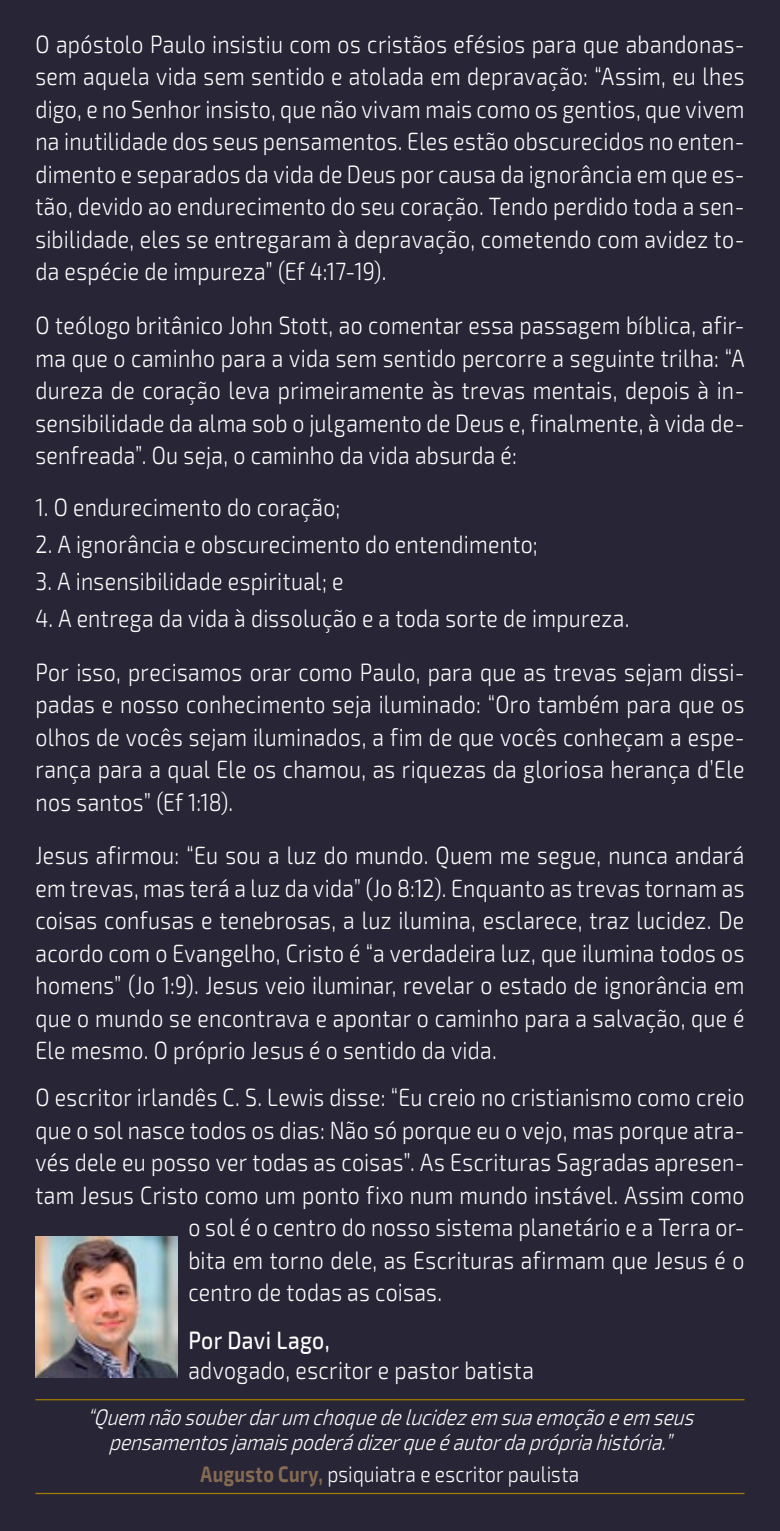
<style>
.page{position:relative;width:780px;height:1531px;background:#272536}
.page>*{position:absolute;margin:0;border:0;box-sizing:border-box;transform-origin:0 0}
.t1{font:300 25px/32.5px "Exo 2";letter-spacing:.015em;color:#fff;text-align:justify;scale:.85 1}
.t2{font:500 25px "Exo 2";letter-spacing:.015em;color:#fff;scale:.85 1}
.t3{font:italic 300 22.5px/25px "Exo 2";color:#fff;text-align:center;scale:.85 1}
.t4{font:300 22.5px "Exo 2";letter-spacing:.015em;color:#fff;scale:.85 1}
.s1{font-weight:700;color:#856b51}
</style>
<div class="page">
<hr style="left:35px;top:1399px;width:709px;height:1px;background:#a27d00">
<hr style="left:35px;top:1493px;width:709px;height:1px;background:#a27d00">
<img style="left:35px;top:1237px;width:142px;height:141px">
<p class="t1" style="left:35px;top:28px;width:835px">O apóstolo Paulo insistiu com os cristãos efésios para que abandonas&shy;sem aquela vida sem sentido e atolada em depravação: “Assim, eu lhes digo, e no Senhor insisto, que não vivam mais como os gentios, que vivem na inutilidade dos seus pensamentos. Eles estão obscurecidos no enten&shy;dimento e separados da vida de Deus por causa da ignorância em que es&shy;tão, devido ao endurecimento do seu coração. Tendo perdido toda a sen&shy;sibilidade, eles se entregaram à depravação, cometendo com avidez to&shy;da espécie de impureza” (Ef 4:17-19).</p>
<p class="t1" style="left:35px;top:310px;width:835px">O teólogo britânico John Stott, ao comentar essa passagem bíblica, afir&shy;ma que o caminho para a vida sem sentido percorre a seguinte trilha: “A dureza de coração leva primeiramente às trevas mentais, depois à in&shy;sensibilidade da alma sob o julgamento de Deus e, finalmente, à vida de&shy;senfreada”. Ou seja, o caminho da vida absurda é:</p>
<p class="t1" style="left:35px;top:491px;width:360px">1. O endurecimento do coração;</p>
<p class="t1" style="left:35px;top:528px;width:592px">2. A ignorância e obscurecimento do entendimento;</p>
<p class="t1" style="left:35px;top:565px;width:364px">3. A insensibilidade espiritual; e</p>
<p class="t1" style="left:35px;top:592px;width:835px;line-height:53.8px">4. A entrega da vida à dissolução e a toda sorte de impureza.<br>Por isso, precisamos orar como Paulo, para que as trevas sejam dissi-</p>
<p class="t1" style="left:35px;top:688px;width:835px">padas e nosso conhecimento seja iluminado: “Oro também para que os olhos de vocês sejam iluminados, a fim de que vocês conheçam a espe&shy;rança para a qual Ele os chamou, as riquezas da gloriosa herança d’Ele nos santos” (Ef 1:18).</p>
<p class="t1" style="left:35px;top:840px;width:835px">Jesus afirmou: “Eu sou a luz do mundo. Quem me segue, nunca andará em trevas, mas terá a luz da vida” (Jo 8:12). Enquanto as trevas tornam as coisas confusas e tenebrosas, a luz ilumina, esclarece, traz lucidez. De acordo com o Evangelho, Cristo é “a verdadeira luz, que ilumina todos os homens” (Jo 1:9). Jesus veio iluminar, revelar o estado de ignorância em que o mundo se encontrava e apontar o caminho para a salvação, que é Ele mesmo. O próprio Jesus é o sentido da vida.</p>
<p class="t1" style="left:35px;top:1081px;width:835px">O escritor irlandês C. S. Lewis disse: “Eu creio no cristianismo como creio</p>
<p class="t1" style="left:35px;top:1114px;width:835px">que o sol nasce todos os dias: Não só porque eu o vejo, mas porque atra-</p>
<p class="t1" style="left:35px;top:1146px;width:835px">vés dele eu posso ver todas as coisas”. As Escrituras Sagradas apresen-</p>
<p class="t1" style="left:35px;top:1179px;width:835px">tam Jesus Cristo como um ponto fixo num mundo instável. Assim como</p>
<p class="t1" style="left:188px;top:1211px;width:655px">o sol é o centro do nosso sistema planetário e a Terra or-</p>
<p class="t1" style="left:188px;top:1244px;width:655px">bita em torno dele, as Escrituras afirmam que Jesus é o</p>
<p class="t1" style="left:188px;top:1276px;width:300px">centro de todas as coisas.</p>
<p class="t2" style="left:188px;top:1325px;width:168px">Por Davi Lago,</p>
<p class="t1" style="left:188px;top:1354px;width:408px">advogado, escritor e pastor batista</p>
<p class="t3" style="left:87px;top:1405px;width:723px">“Quem nãosouberdarum choquedelucidezem suaemoçãoeem seus pensamentosjamaispoderádizerqueéautordaprópriahistória.”</p>
<p class="t4" style="left:200px;top:1461px;width:447px"><span class="s1">Augusto Cury,</span> psiquiatra e escritor paulista</p>
</div>
